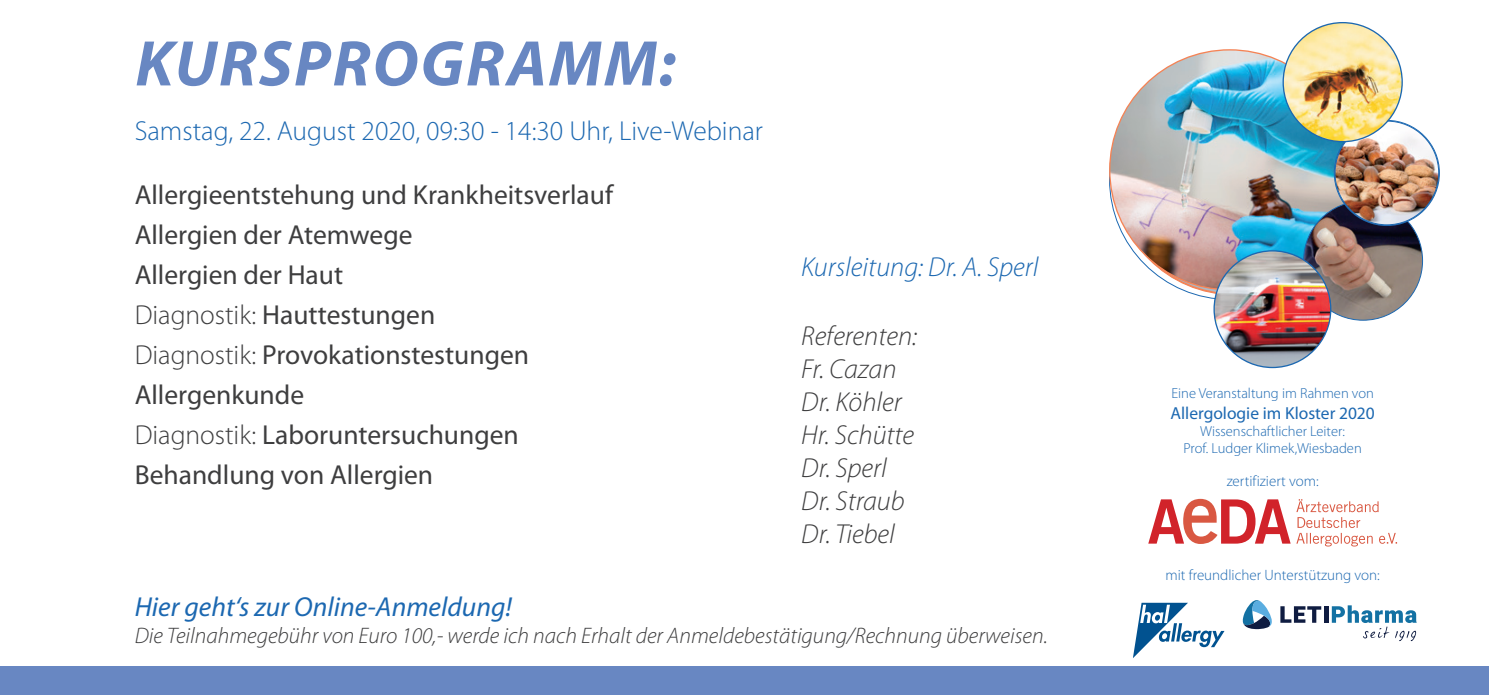
<style>
.page{position:relative;width:1489px;height:695px;background:#fff}
.page>*{position:absolute;margin:0;border:0;box-sizing:border-box;transform-origin:0 0}
.t1{font:italic 700 65px "Myriad Pro";letter-spacing:.03em;color:#6887c2}
.t2{font:27.5px/40px "Myriad Pro";color:#3e3e3f}
.t3{font:italic 300 27.5px/33px "Myriad Pro";color:#3e3e3f}
.t4{font:300 27.5px "Myriad Pro";color:#1c68b1}
.t5{font:italic 27.5px "Myriad Pro";color:#1c68b1}
.t6{font:italic 300 27.5px "Myriad Pro";color:#1c68b1}
.t7{font:italic 300 22.5px "Myriad Pro";color:#3e3e3f}
.t8{font:17.5px "Myriad Pro";color:#1c68b1}
.t9{font:300 15px "Myriad Pro";color:#1c68b1}
.t10{font:300 14.5px/17.5px "Myriad Pro";color:#1c68b1;text-align:center}
.s1{font-weight:300}
</style>
<div class="page">
<svg style="left:1133px;top:602px;width:91px;height:56px"></svg>
<svg style="left:1242px;top:600px;width:30px;height:29px"></svg>
<svg style="left:1280px;top:606px;width:41px;height:16px"></svg>
<div style="left:1323px;top:606px;width:5px;height:16px;background:#0f1c41"></div>
<svg style="left:1331px;top:605px;width:85px;height:36px"></svg>
<svg style="left:1148px;top:499px;width:142px;height:45px"></svg>
<svg style="left:1296px;top:499px;width:100px;height:47px"></svg>
<img style="left:1114px;top:55px;width:175px;height:239px">
<img style="left:1109px;top:50px;width:240px;height:240px;border-radius:120px">
<img style="left:1303px;top:201px;width:119px;height:119px;border-radius:59px">
<img style="left:1334px;top:121px;width:104px;height:104px;border-radius:52px">
<img style="left:1283px;top:23px;width:118px;height:119px;border-radius:59px">
<img style="left:1213px;top:251px;width:117px;height:116px;border-radius:58px">
<div style="left:0;top:666px;width:1488px;height:28px;background:#6887c2"></div>
<h1 class="t1" style="left:135px;top:21px;width:542px">KURSPROGRAMM:</h1>
<p class="t4" style="left:135px;top:114px;width:629px">Samstag, 22. August 2020, 09:30 - 14:30 Uhr, Live-Webinar</p>
<p class="t2" style="left:135px;top:174px;width:480px">Allergieentstehung und Krankheitsverlauf<br>Allergien der Atemwege<br>Allergien der Haut<br><span class="s1">Diagnostik:</span> Hauttestungen<br><span class="s1">Diagnostik:</span> Provokationstestungen<br>Allergenkunde<br><span class="s1">Diagnostik:</span> Laboruntersuchungen<br>Behandlung von Allergien</p>
<p class="t6" style="left:801px;top:250px;width:239px">Kursleitung: Dr. A. Sperl</p>
<p class="t3" style="left:801px;top:319px;width:117px">Referenten:<br>Fr. Cazan<br>Dr. Köhler<br>Hr. Schütte<br>Dr. Sperl<br>Dr. Straub<br>Dr. Tiebel</p>
<p class="t5" style="left:135px;top:590px;width:379px">Hier geht‘s zur Online-Anmeldung!</p>
<p class="t7" style="left:135px;top:622px;width:914px">Die Teilnahmegebühr von Euro 100,- werde ich nach Erhalt der Anmeldebestätigung/Rechnung überweisen.</p>
<p class="t10" style="left:1171px;top:384px;width:204px">Eine Veranstaltung im Rahmen von</p>
<p class="t8" style="left:1170px;top:402px;width:206px">Allergologie im Kloster 2020</p>
<p class="t10" style="left:1183px;top:422px;width:180px">Wissenschaftlicher Leiter:<br>Prof. Ludger Klimek,Wiesbaden</p>
<p class="t9" style="left:1226px;top:471px;width:93px">zertifiziert vom:</p>
<p class="t9" style="left:1165px;top:565px;width:216px">mit freundlicher Unterstützung von:</p>
</div>
